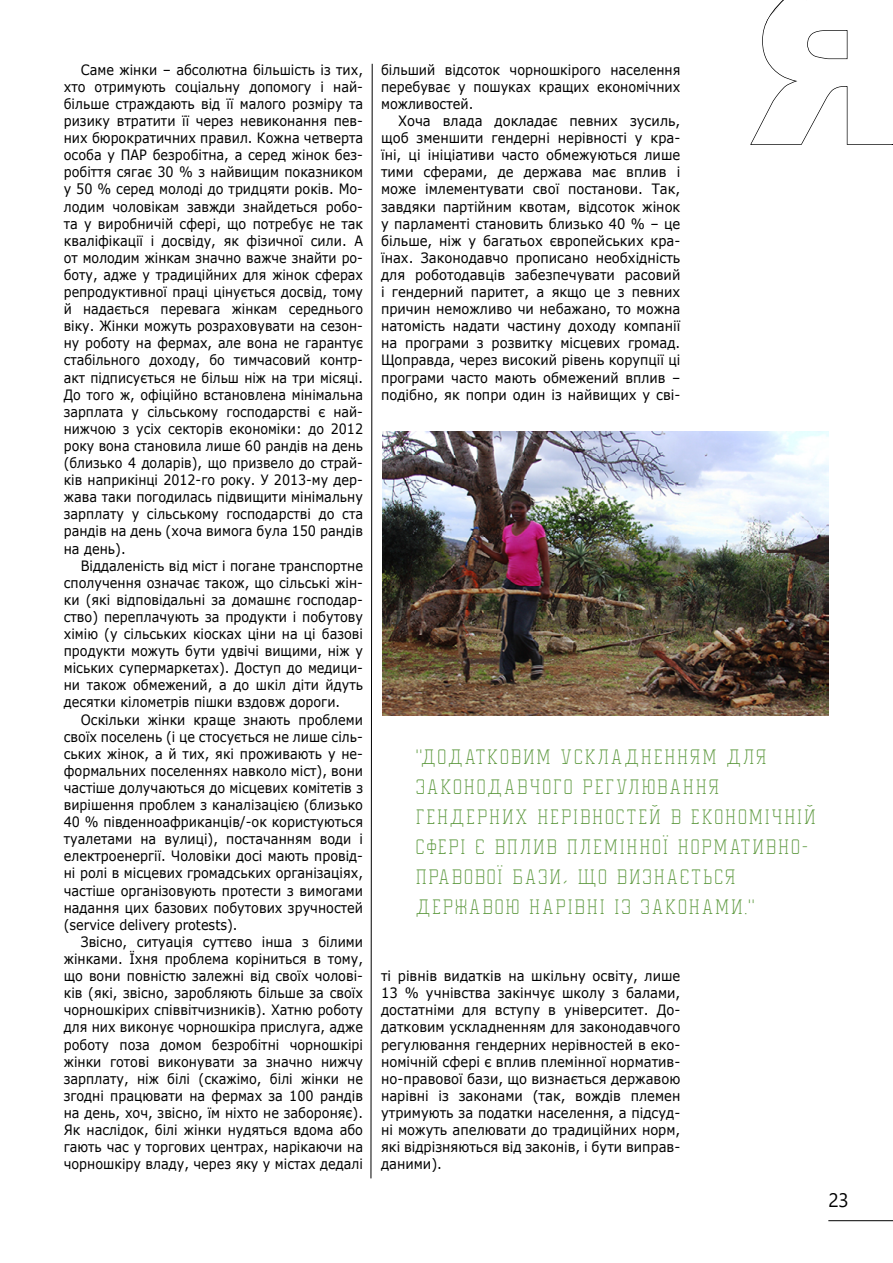
<style>
.page{position:relative;width:893px;height:1263px;background:#fff}
.page>*{position:absolute;margin:0;border:0;box-sizing:border-box;transform-origin:0 0}
.t1{font:300 19.5px/30px "Undergrad";letter-spacing:.1em;color:#5a973b;scale:.94 1}
.t2{font:19.5px "Segoe UI";color:#000}
.t3{font:14.25px/17.1px "Verdana";color:#000;text-align:justify;scale:.9 1}
.t4{font:14.25px/17.1px "Verdana";color:#000;text-align:justify;scale:.92 1}
</style>
<div class="page">
<hr style="left:828px;top:1220px;width:65px;height:1px;background:#000">
<svg style="left:750px;top:0;width:143px;height:145px"></svg>
<svg style="left:370px;top:63px;width:3px;height:1116px"></svg>
<img style="left:383px;top:432px;width:445px;height:284px">
<p class="t3" style="left:64px;top:61px;width:334px;text-indent:17px">Саме жінки – абсолютна більшість із тих, хто отримують соціальну допомогу і най&shy;більше страждають від її малого розміру та ризику втратити її через невиконання пев&shy;них бюрократичних правил. Кожна четверта особа у ПАР безробітна, а серед жінок без&shy;робіття сягає 30 % з найвищим показником у 50 % серед молоді до тридцяти років. Мо&shy;лодим чоловікам завжди знайдеться робо&shy;та у виробничій сфері, що потребує не так кваліфікації і досвіду, як фізичної сили. А от молодим жінкам значно важче знайти ро&shy;боту, адже у традиційних для жінок сферах репродуктивної праці цінується досвід, тому й надається перевага жінкам середнього віку. Жінки можуть розраховувати на сезон&shy;ну роботу на фермах, але вона не гарантує стабільного доходу, бо тимчасовий контр&shy;акт підписується не більш ніж на три місяці.<br>До того ж, офіційно встановлена мінімальна зарплата у сільському господарстві є най&shy;нижчою з усіх секторів економіки: до 2012 року вона становила лише 60 рандів на день (близько 4 доларів), що призвело до страй&shy;ків наприкінці 2012-го року. У 2013-му дер&shy;жава таки погодилась підвищити мінімальну зарплату у сільському господарстві до ста рандів на день (хоча вимога була 150 рандів на день).</p>
<p class="t3" style="left:64px;top:557px;width:334px;text-indent:17px">Віддаленість від міст і погане транспортне сполучення означає також, що сільські жін&shy;ки (які відповідальні за домашнє господар&shy;ство) переплачують за продукти і побутову хімію (у сільських кіосках ціни на ці базові продукти можуть бути удвічі вищими, ніж у міських супермаркетах). Доступ до медици&shy;ни також обмежений, а до шкіл діти йдуть десятки кілометрів пішки вздовж дороги.</p>
<p class="t3" style="left:64px;top:711px;width:334px;text-indent:17px">Оскільки жінки краще знають проблеми своїх поселень (і це стосується не лише сіль&shy;ських жінок, а й тих, які проживають у не&shy;формальних поселеннях навколо міст), вони частіше долучаються до місцевих комітетів з вирішення проблем з каналізацією (близько 40 % південноафриканців/-ок користуються туалетами на вулиці), постачанням води і електроенергії. Чоловіки досі мають провід&shy;ні ролі в місцевих громадських організаціях, частіше організовують протести з вимогами надання цих базових побутових зручностей (service delivery protests).</p>
<p class="t3" style="left:64px;top:933px;width:334px;text-indent:17px">Звісно, ситуація суттєво інша з білими жінками. Їхня проблема коріниться в тому, що вони повністю залежні від своїх чолові&shy;ків (які, звісно, заробляють більше за своїх чорношкірих співвітчизників). Хатню роботу для них виконує чорношкіра прислуга, адже роботу поза домом безробітні чорношкірі жінки готові виконувати за значно нижчу зарплату, ніж білі (скажімо, білі жінки не згодні працювати на фермах за 100 рандів на день, хоч, звісно, їм ніхто не забороняє).<br>Як наслідок, білі жінки нудяться вдома або гають час у торгових центрах, нарікаючи на чорношкіру владу, через яку у містах дедалі</p>
<p class="t3" style="left:381px;top:61px;width:334px">більший відсоток чорношкірого населення перебуває у пошуках кращих економічних можливостей.</p>
<p class="t4" style="left:381px;top:112px;width:327px;text-indent:17px">Хоча влада докладає певних зусиль, щоб зменшити гендерні нерівності у кра&shy;їні, ці ініціативи часто обмежуються лише тими сферами, де держава має вплив і може імлементувати свої постанови. Так, завдяки партійним квотам, відсоток жінок у парламенті становить близько 40 % – це більше, ніж у багатьох європейських кра&shy;їнах. Законодавчо прописано необхідність для роботодавців забезпечувати расовий і гендерний паритет, а якщо це з певних причин неможливо чи небажано, то можна натомість надати частину доходу компанії на програми з розвитку місцевих громад.<br>Щоправда, через високий рівень корупції ці програми часто мають обмежений вплив – подібно, як попри один із найвищих у сві-</p>
<h1 class="t1" style="left:417px;top:741px;width:427px">"Додатковим ускладненням для законодавчого регулювання гендерних нерівностей в економічній сфері є вплив племінної нормативно&shy;правової бази, що визнається державою нарівні із законами."</h1>
<p class="t4" style="left:381px;top:967px;width:327px">ті рівнів видатків на шкільну освіту, лише 13 % учнівства закінчує школу з балами, достатніми для вступу в університет. До&shy;датковим ускладненням для законодавчого регулювання гендерних нерівностей в еко&shy;номічній сфері є вплив племінної норматив&shy;но-правової бази, що визнається державою нарівні із законами (так, вождів племен утримують за податки населення, а підсуд&shy;ні можуть апелювати до традиційних норм, які відрізняються від законів, і бути виправ&shy;даними).</p>
<h1 class="t2" style="left:828px;top:1184px;width:22px">23</h1>
</div>
